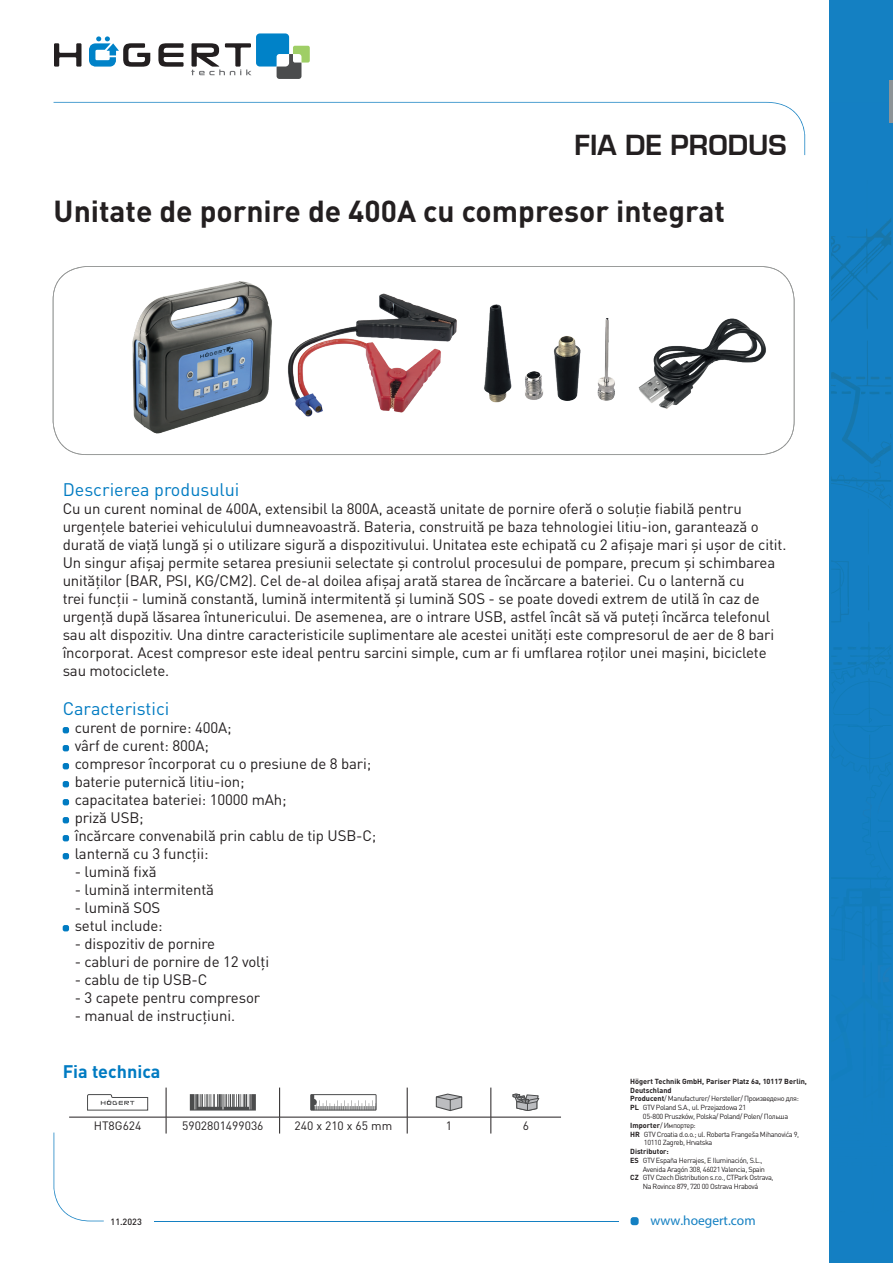
<style>
.page{position:relative;width:893px;height:1263px;background:#fff}
.page>*{position:absolute;margin:0;border:0;box-sizing:border-box;transform-origin:0 0}
.t1{font:700 30px "DIN Pro";color:#231f20}
.t2{font:700 27px "Euromode";color:#231f20}
.t3{font:18px "DIN Pro";color:#007bc2}
.t4{font:700 18px "DIN Pro";color:#007bc2}
.t5{font:15px/18px "DIN Pro";letter-spacing:-.01em;color:#231f20}
.t6{font:13.5px "Myriad Pro";color:#1480c2}
.t7{font:12px "DIN Pro";color:#231f20}
.t8{font:500 9px "DIN Pro";color:#231f20}
.t9{font:7.35px "DIN Pro";letter-spacing:-.05em;color:#231f20}
.t10{font:700 7.35px "DIN Pro";color:#231f20}
.s1{font-weight:700}
</style>
<div class="page">
<div style="left:631px;top:1217px;width:8px;height:8px;background:#1480c2;border-radius:3px"></div>
<svg style="left:54px;top:102px;width:751px;height:53px"></svg>
<svg style="left:54px;top:1132px;width:50px;height:89px"></svg>
<hr style="left:154px;top:1220px;width:465px;height:1px;background:#1480c2">
<div style="left:830px;top:0;width:63px;height:1263px;background:#1480c2"></div>
<img style="left:831px;top:273px;width:50px;height:56px">
<img style="left:867px;top:222px;width:24px;height:43px">
<img style="left:831px;top:222px;width:56px;height:42px">
<svg style="left:831px;top:341px;width:60px;height:422px"></svg>
<img style="left:848px;top:647px;width:43px;height:3px">
<hr style="left:890px;top:80px;width:3px;height:43px;background:#8d9497">
<svg style="left:53px;top:266px;width:741px;height:189px"></svg>
<svg style="left:54px;top:43px;width:27px;height:24px"></svg>
<svg style="left:158px;top:43px;width:26px;height:24px"></svg>
<svg style="left:89px;top:36px;width:61px;height:31px"></svg>
<svg style="left:191px;top:33px;width:119px;height:46px"></svg>
<img style="left:95px;top:272px;width:206px;height:174px">
<img style="left:466px;top:300px;width:155px;height:117px">
<img style="left:621px;top:291px;width:163px;height:135px">
<img style="left:281px;top:289px;width:182px;height:139px">
<svg style="left:63px;top:727px;width:6px;height:6px"></svg>
<svg style="left:63px;top:745px;width:6px;height:6px"></svg>
<svg style="left:63px;top:763px;width:6px;height:6px"></svg>
<svg style="left:63px;top:781px;width:6px;height:6px"></svg>
<svg style="left:63px;top:799px;width:6px;height:6px"></svg>
<svg style="left:63px;top:817px;width:6px;height:6px"></svg>
<svg style="left:63px;top:835px;width:6px;height:6px"></svg>
<svg style="left:63px;top:853px;width:6px;height:6px"></svg>
<svg style="left:63px;top:925px;width:6px;height:6px"></svg>
<hr style="left:69px;top:1117px;width:97px;height:1px;background:#231f20">
<hr style="left:166px;top:1117px;width:114px;height:1px;background:#231f20">
<hr style="left:280px;top:1117px;width:127px;height:1px;background:#231f20">
<hr style="left:407px;top:1117px;width:84px;height:1px;background:#231f20">
<hr style="left:491px;top:1117px;width:70px;height:1px;background:#231f20">
<hr style="left:166px;top:1087px;width:1px;height:30px;background:#231f20">
<hr style="left:279px;top:1087px;width:1px;height:30px;background:#231f20">
<hr style="left:407px;top:1087px;width:1px;height:30px;background:#231f20">
<hr style="left:491px;top:1087px;width:1px;height:30px;background:#231f20">
<svg style="left:166px;top:1117px;width:1px;height:16px"></svg>
<svg style="left:279px;top:1117px;width:1px;height:16px"></svg>
<svg style="left:407px;top:1117px;width:1px;height:16px"></svg>
<svg style="left:491px;top:1117px;width:1px;height:16px"></svg>
<svg style="left:87px;top:1094px;width:61px;height:16px"></svg>
<svg style="left:190px;top:1094px;width:66px;height:16px"></svg>
<svg style="left:312px;top:1096px;width:63px;height:12px"></svg>
<div style="left:310px;top:1094px;width:67px;height:16px;border:1px solid #4b4c4d"></div>
<svg style="left:436px;top:1093px;width:26px;height:18px"></svg>
<svg style="left:513px;top:1094px;width:26px;height:17px"></svg>
<h2 class="t2" style="left:574px;top:128px;width:214px">FIA DE PRODUS</h2>
<h1 class="t1" style="left:54px;top:191px;width:673px">Unitate de pornire de 400A cu compresor integrat</h1>
<p class="t3" style="left:63px;top:477px;width:178px">Descrierea produsului</p>
<p class="t5" style="left:63px;top:499px;width:725px">Cu un curent nominal de 400A, extensibil la 800A, această unitate de pornire oferă o soluție fiabilă pentru urgențele bateriei vehiculului dumneavoastră. Bateria, construită pe baza tehnologiei litiu-ion, garantează o durată de viață lungă și o utilizare sigură a dispozitivului. Unitatea este echipată cu 2 afișaje mari și ușor de citit.<br>Un singur afișaj permite setarea presiunii selectate și controlul procesului de pompare, precum și schimbarea unităților (BAR, PSI, KG/CM2). Cel de-al doilea afișaj arată starea de încărcare a bateriei. Cu o lanternă cu<br>trei funcții - lumină constantă, lumină intermitentă și lumină SOS - se poate dovedi extrem de utilă în caz de urgență după lăsarea întunericului. De asemenea, are o intrare USB, astfel încât să vă puteți încărca telefonul sau alt dispozitiv. Una dintre caracteristicile suplimentare ale acestei unități este compresorul de aer de 8 bari încorporat. Acest compresor este ideal pentru sarcini simple, cum ar fi umflarea roților unei mașini, biciclete sau motociclete.</p>
<p class="t3" style="left:63px;top:697px;width:108px">Caracteristici</p>
<p class="t5" style="left:75px;top:718px;width:303px">curent de pornire: 400A;<br>vârf de curent: 800A;<br>compresor încorporat cu o presiune de 8 bari; baterie puternică litiu-ion;<br>capacitatea bateriei: 10000 mAh;<br>priză USB;<br>încărcare convenabilă prin cablu de tip USB-C; lanternă cu 3 funcții:</p>
<p class="t5" style="left:75px;top:862px;width:83px">- lumină fixă</p>
<p class="t5" style="left:75px;top:880px;width:141px">- lumină intermitentă</p>
<p class="t5" style="left:75px;top:898px;width:90px">- lumină SOS setul include:</p>
<p class="t5" style="left:75px;top:934px;width:142px">- dispozitiv de pornire</p>
<p class="t5" style="left:75px;top:952px;width:196px">- cabluri de pornire de 12 volți</p>
<p class="t5" style="left:75px;top:970px;width:134px">- cablu de tip USB-C</p>
<p class="t5" style="left:75px;top:988px;width:187px">- 3 capete pentru compresor</p>
<p class="t5" style="left:75px;top:1006px;width:162px">- manual de instrucțiuni.</p>
<p class="t4" style="left:63px;top:1059px;width:99px">Fia technica</p>
<p class="t7" style="left:94px;top:1117px;width:49px">HT8G624</p>
<p class="t7" style="left:182px;top:1117px;width:83px">5902801499036</p>
<p class="t7" style="left:295px;top:1117px;width:99px">240 x 210 x 65 mm</p>
<p class="t7" style="left:446px;top:1117px;width:8px">1</p>
<p class="t7" style="left:523px;top:1117px;width:8px">6</p>
<p class="t10" style="left:630px;top:1076px;width:178px">Högert Technik GmbH, Pariser Platz 6a, 10117 Berlin,</p>
<p class="t10" style="left:630px;top:1085px;width:43px">Deutschland</p>
<p class="t9" style="left:630px;top:1094px;width:170px"><span class="s1">Producent</span>/ Manufacturer/ Hersteller/ Произведено для:</p>
<p class="t9" style="left:630px;top:1102px;width:117px"><span class="s1">PL</span> GTV Poland S.A., ul. Przejazdowa 21</p>
<p class="t9" style="left:643px;top:1111px;width:147px">05-800 Pruszków, Polska/ Poland/ Polen/ Польша</p>
<p class="t9" style="left:630px;top:1120px;width:67px"><span class="s1">Importer</span>/ Импортер:</p>
<p class="t9" style="left:630px;top:1129px;width:171px"><span class="s1">HR</span> GTV Croatia d.o.o.; ul. Roberta Frangeša Mihanovića 9,</p>
<p class="t9" style="left:644px;top:1138px;width:70px">10110 Zagreb, Hrvatska</p>
<p class="t10" style="left:630px;top:1146px;width:40px">Distributor:</p>
<p class="t9" style="left:630px;top:1155px;width:134px"><span class="s1">ES</span> GTV España Herrajes, E Iluminación, S.L.,</p>
<p class="t9" style="left:643px;top:1164px;width:124px">Avenida Aragón 308, 46021 Valencia, Spain</p>
<p class="t9" style="left:630px;top:1173px;width:145px"><span class="s1">CZ</span> GTV Czech Distribution s.r.o., CTPark Ostrava,</p>
<p class="t9" style="left:643px;top:1181px;width:117px">Na Rovince 879, 720 00 Ostrava Hrabová</p>
<p class="t8" style="left:111px;top:1216px;width:33px">11.2023</p>
<p class="t6" style="left:651px;top:1212px;width:107px">www.hoegert.com</p>
</div>
